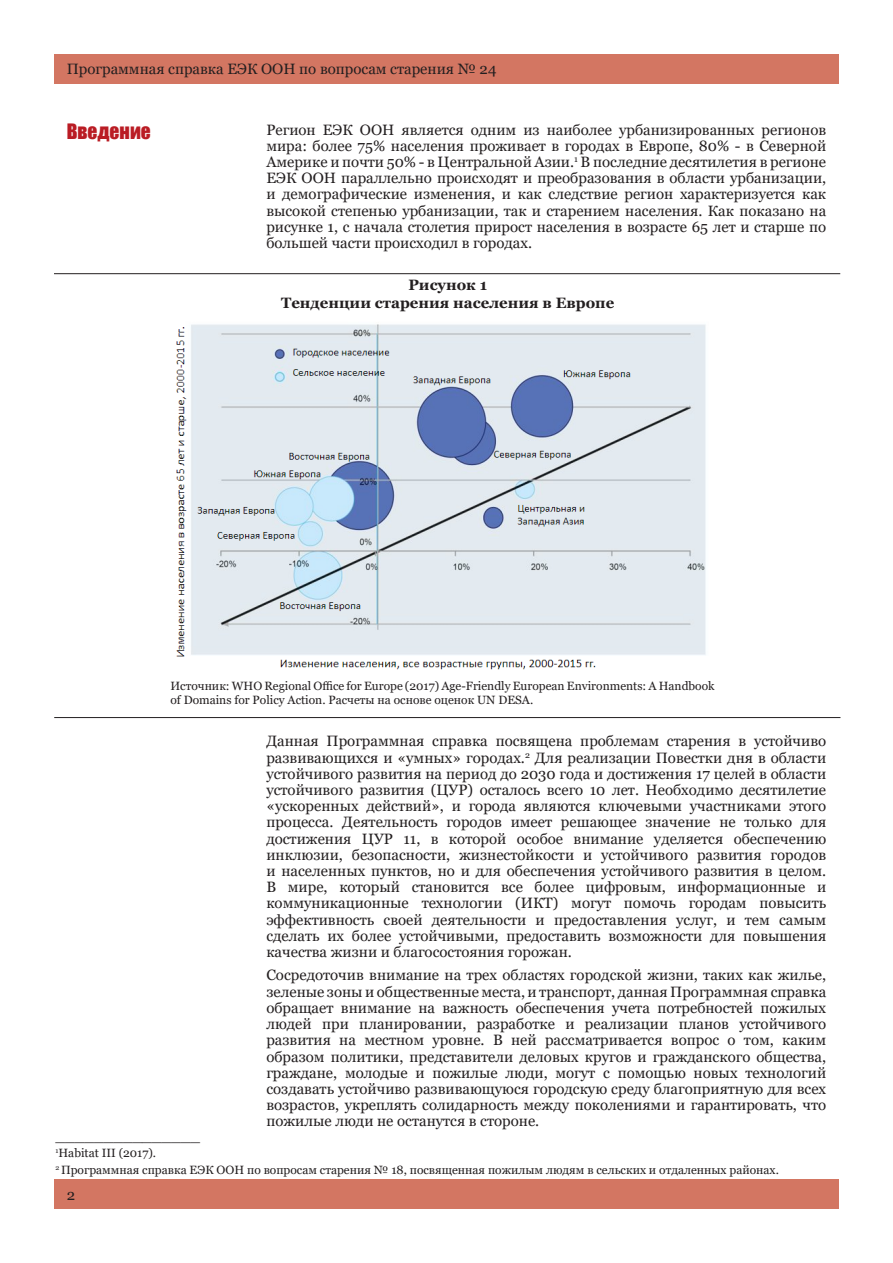
<style>
.page{position:relative;width:893px;height:1263px;background:#fff}
.page>*{position:absolute;margin:0;border:0;box-sizing:border-box;transform-origin:0 0}
.Red_title{font:19.5px "Impact";color:#ba1c24}
.Georgia_10_regular{font:15px/16.2px "Georgia";color:#231f20;text-align:justify}
.t1{font:700 15px "Georgia";color:#231f20}
.Georgia_10_regular-2{font:12px/14.4px "Georgia";color:#231f20}
</style>
<div class="page">
<div style="left:54px;top:54px;width:785px;height:29px;background:#d37662"></div>
<div style="left:54px;top:1180px;width:785px;height:29px;background:#d37662"></div>
<hr style="left:54px;top:273px;width:786px;height:1px;background:#231f20">
<hr style="left:54px;top:717px;width:786px;height:1px;background:#231f20">
<img style="left:176px;top:324px;width:530px;height:346px">
<p class="Georgia_10_regular" style="left:67px;top:61px;width:431px">Программная справка ЕЭК ООН по вопросам старения № 24</p>
<p class="Red_title" style="left:67px;top:116px;width:86px">Введение</p>
<p class="Georgia_10_regular" style="left:266px;top:122px;width:561px">Регион ЕЭК ООН является одним из наиболее урбанизированных регионов мира: более 75% населения проживает в городах в Европе, 80% - в Северной Америке и почти 50% - в Центральной Азии.<sup>1</sup> В последние десятилетия в регионе ЕЭК ООН параллельно происходят и преобразования в области урбанизации, и демографические изменения, и как следствие регион характеризуется как высокой степенью урбанизации, так и старением населения. Как показано на рисунке 1, с начала столетия прирост населения в возрасте 65 лет и старше по большей части происходил в городах.</p>
<p class="t1" style="left:408px;top:275px;width:80px">Рисунок 1</p>
<p class="t1" style="left:281px;top:293px;width:335px">Тенденции старения населения в Европе</p>
<p class="Georgia_10_regular-2" style="left:170px;top:678px;width:546px">Источник: WHO Regional Office for Europe (2017) Age-Friendly European Environments: A Handbook of Domains for Policy Action. Расчеты на основе оценок UN DESA.</p>
<p class="Georgia_10_regular" style="left:266px;top:733px;width:561px">Данная Программная справка посвящена проблемам старения в устойчиво развивающихся и «умных» городах.<sup>2</sup> Для реализации Повестки дня в области устойчивого развития на период до 2030 года и достижения 17 целей в области устойчивого развития (ЦУР) осталось всего 10 лет. Необходимо десятилетие «ускоренных действий», и города являются ключевыми участниками этого процесса. Деятельность городов имеет решающее значение не только для достижения ЦУР 11, в которой особое внимание уделяется обеспечению инклюзии, безопасности, жизнестойкости и устойчивого развития городов и населенных пунктов, но и для обеспечения устойчивого развития в целом.<br>В мире, который становится все более цифровым, информационные и коммуникационные технологии (ИКТ) могут помочь городам повысить эффективность своей деятельности и предоставления услуг, и тем самым сделать их более устойчивыми, предоставить возможности для повышения качества жизни и благосостояния горожан.</p>
<p class="Georgia_10_regular" style="left:266px;top:967px;width:561px">Сосредоточив внимание на трех областях городской жизни, таких как жилье, зеленые зоны и общественные места, и транспорт, данная Программная справка обращает внимание на важность обеспечения учета потребностей пожилых людей при планировании, разработке и реализации планов устойчивого развития на местном уровне. В ней рассматривается вопрос о том, каким образом политики, представители деловых кругов и гражданского общества, граждане, молодые и пожилые люди, могут с помощью новых технологий создавать устойчиво развивающуюся городскую среду благоприятную для всех возрастов, укреплять солидарность между поколениями и гарантировать, что пожилые люди не останутся в стороне.</p>
<p class="Georgia_10_regular" style="left:56px;top:1128px;width:146px">_______________</p>
<p class="Georgia_10_regular-2" style="left:56px;top:1146px;width:102px"><sup>1</sup>Habitat III (2017).</p>
<p class="Georgia_10_regular-2" style="left:56px;top:1162px;width:725px"><sup>2</sup> Программная справка ЕЭК ООН по вопросам старения № 18, посвященная пожилым людям в сельских и отдаленных районах.</p>
<p class="Georgia_10_regular" style="left:67px;top:1187px;width:10px">2</p>
</div>
